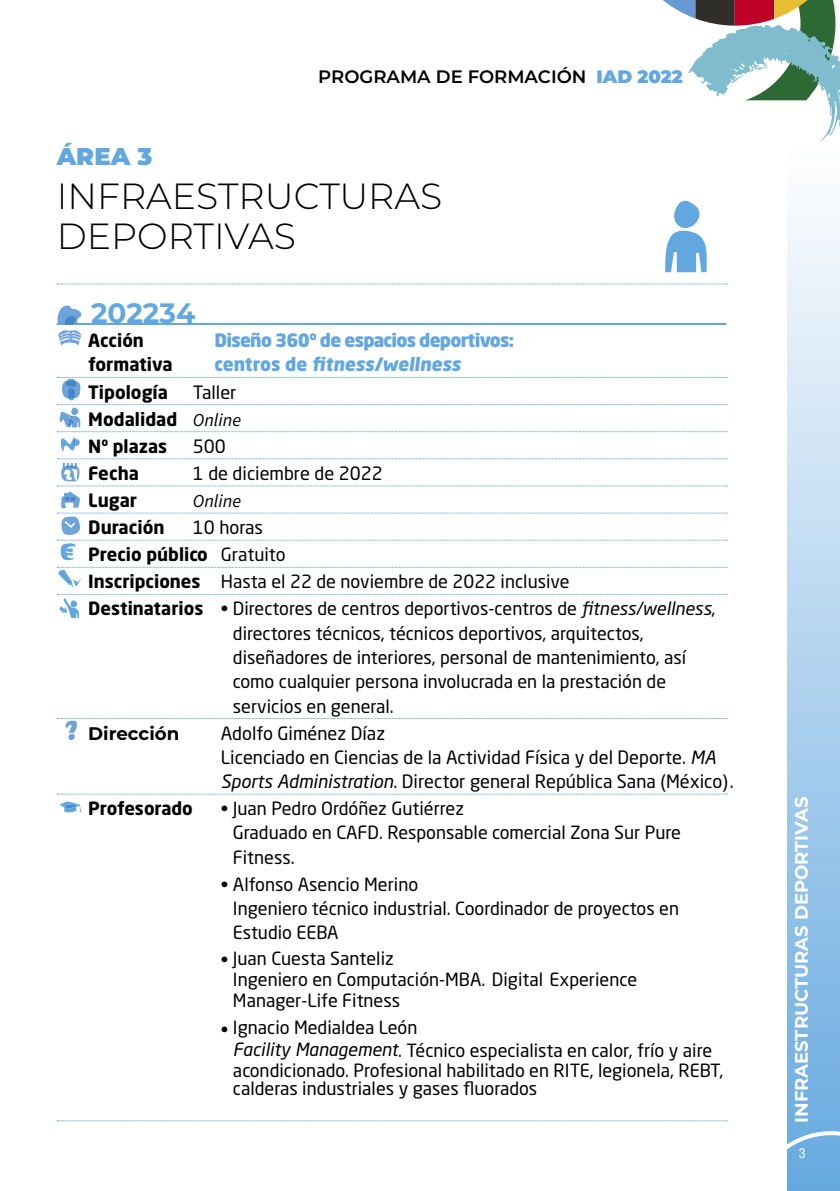
<style>
.page{position:relative;width:840px;height:1191px;background:#fff}
.page>*{position:absolute;margin:0;border:0;box-sizing:border-box;transform-origin:0 0}
.t1{font:300 36.4px/40px "Montserrat";color:#000}
.t2{font:700 28px "Montserrat";color:#62a7df}
.t3{font:900 24.2px "Montserrat";color:#62a7df}
.t4{font:18.2px/24.2px "Neo Sans Pro";color:#000}
.t5{font:700 18.2px/27.2px "Neo Sans Pro";color:#000;text-align:right}
.t6{font:900 18.2px "Neo Sans Pro";letter-spacing:-.04em;color:#62a7df}
.t7{font:900 18.2px "Neo Sans Pro";color:#62a7df}
.t8{font:700 18.2px "Montserrat";color:#000}
.t9{font:italic 18.2px "Source Sans Pro";letter-spacing:.005em;color:#000}
.t10{font:18px/24.2px "Neo Sans Pro";color:#000}
.t11{font:700 18px "Montserrat";color:#fff}
.t12{font:600 18px "Montserrat";color:#000}
.t13{font:700 18px "Neo Sans Pro";color:#000}
.t14{font:condensed 14px "Helvetica Neue LT Std";color:#fff}
.s1{font-weight:900;color:#62a7df}
.s2{font-weight:400}
.s3{font-family:"Source Sans Pro";font-weight:400;font-style:italic}
.s4{font-weight:700}
.s5{font-style:italic}
</style>
<div class="page">
<div style="left:786px;top:147px;width:53px;height:1044px;background:linear-gradient(to bottom,#fdfefe,#66a9df)"></div>
<svg style="left:663px;top:0;width:176px;height:142px"></svg>
<svg style="left:786px;top:1131px;width:53px;height:60px;background:#76b2e2"></svg>
<svg style="left:57px;top:284px;width:669px;height:1px"></svg>
<hr style="left:57px;top:323px;width:669px;height:2px;background:#62a7df">
<svg style="left:57px;top:793px;width:669px;height:1px"></svg>
<svg style="left:57px;top:1120px;width:669px;height:1px"></svg>
<svg style="left:57px;top:305px;width:25px;height:40px"></svg>
<svg style="left:57px;top:377px;width:669px;height:74px"></svg>
<svg style="left:57px;top:458px;width:669px;height:102px"></svg>
<svg style="left:57px;top:567px;width:669px;height:20px"></svg>
<svg style="left:57px;top:594px;width:669px;height:23px"></svg>
<svg style="left:57px;top:718px;width:669px;height:22px"></svg>
<svg style="left:59px;top:801px;width:23px;height:11px"></svg>
<svg style="left:665px;top:200px;width:41px;height:72px"></svg>
<p class="t12" style="left:318px;top:63px;width:366px">PROGRAMA DE FORMACIÓN <span class="s1">IAD 2022</span></p>
<h3 class="t3" style="left:57px;top:138px;width:97px">ÁREA 3</h3>
<h1 class="t1" style="left:57px;top:175px;width:387px">INFRAESTRUCTURAS<br>DEPORTIVAS</h1>
<h2 class="t2" style="left:91px;top:293px;width:106px">202234</h2>
<p class="t13" style="left:88px;top:329px;width:57px">Acción</p>
<p class="t6" style="left:214px;top:328px;width:301px">Diseño 360º de espacios deportivos:</p>
<p class="t5" style="left:88px;top:350px;width:86px">formativa</p>
<p class="t7" style="left:214px;top:353px;width:251px">centros de fitness/wellness</p>
<p class="t5" style="left:88px;top:378px;width:81px">Tipología</p>
<p class="t5" style="left:88px;top:378px;width:154px"><span class="s2">Taller<br></span>Modalidad <span class="s3">Online</span></p>
<p class="t13" style="left:88px;top:434px;width:81px">Nº plazas</p>
<p class="t4" style="left:193px;top:434px;width:34px">500</p>
<p class="t5" style="left:88px;top:459px;width:52px">Fecha</p>
<p class="t4" style="left:193px;top:461px;width:191px">1 de diciembre de 2022</p>
<p class="t5" style="left:88px;top:486px;width:50px">Lugar</p>
<p class="t9" style="left:193px;top:489px;width:50px">Online</p>
<p class="t5" style="left:88px;top:513px;width:78px">Duración</p>
<p class="t4" style="left:193px;top:515px;width:72px">10 horas</p>
<p class="t10" style="left:88px;top:541px;width:628px;line-height:27.2px"><span class="s4">Precio público</span> Gratuito<br><span class="s4">Inscripciones</span> Hasta el 22 de noviembre de 2022 inclusive<br><span class="s4">Destinatarios</span> • Directores de centros deportivos-centros de <span class="s5">fitness/wellness</span>,</p>
<p class="t10" style="left:233px;top:621px;width:454px">directores técnicos, técnicos deportivos, arquitectos, diseñadores de interiores, personal de mantenimiento, así como cualquier persona involucrada en la prestación de servicios en general.</p>
<p class="t8" style="left:88px;top:720px;width:92px">Dirección</p>
<p class="t4" style="left:221px;top:720px;width:514px">Adolfo Giménez Díaz<br>Licenciado en Ciencias de la Actividad Física y del Deporte. <span class="s5">MA<br>Sports Administration</span>. Director general República Sana (México).</p>
<p class="t13" style="left:88px;top:797px;width:106px">Profesorado</p>
<p class="t10" style="left:233px;top:796px;width:449px;text-indent:-12px">• Juan Pedro Ordóñez Gutiérrez<br>Graduado en CAFD. Responsable comercial Zona Sur Pure<br>Fitness.</p>
<p class="t10" style="left:233px;top:872px;width:447px;text-indent:-12px">• Alfonso Asencio Merino<br>Ingeniero técnico industrial. Coordinador de proyectos en<br>Estudio EEBA</p>
<p class="t10" style="left:233px;top:948px;width:405px;line-height:21px;text-indent:-12px">• Juan Cuesta Santeliz<br>Ingeniero en Computación-MBA. Digital Experience<br>Manager-Life Fitness</p>
<p class="t10" style="left:233px;top:1016px;width:480px;line-height:22.6px;text-indent:-12px">• Ignacio Medialdea León<br><span class="s5">Facility Management</span>. Técnico especialista en calor, frío y aire</p>
<p class="t10" style="left:233px;top:1060px;width:491px;line-height:18.2px">acondicionado. Profesional habilitado en RITE, legionela, REBT, calderas industriales y gases fluorados</p>
<p class="t11" style="left:787px;top:1123px;width:327px;rotate:-90deg">INFRAESTRUCTURAS DEPORTIVAS</p>
<p class="t14" style="left:798px;top:1144px;width:8px">3</p>
</div>
